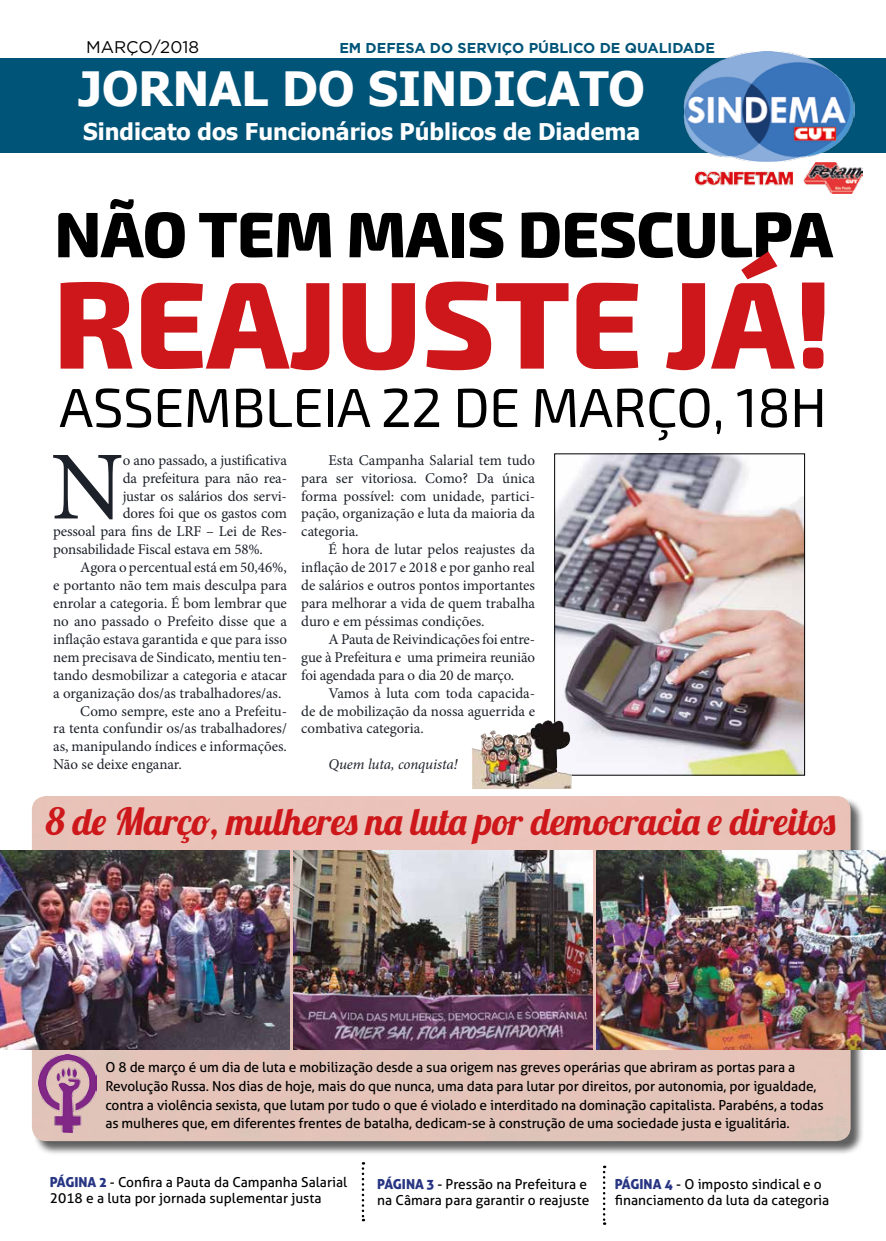
<style>
.page{position:relative;width:886px;height:1241px;background:#fff}
.page>*{position:absolute;margin:0;border:0;box-sizing:border-box;transform-origin:0 0}
.t1{font:800 123.75px "Exo 2";letter-spacing:-.005em;color:#cd171a}
.t2{font:97.62px "Minion Pro";color:#1d2129}
.t3{font:800 64.25px "Exo 2";letter-spacing:-.01em;color:#000}
.t4{font:55px "Exo 2";letter-spacing:-.01em;color:#000}
.t5{font:700 47.25px "Tahoma";color:#fff}
.t6{font:37.5px "Lobster 1.4";color:#cd171a}
.t7{font:700 23px "Tahoma";color:#fff}
.t8{font:16.88px "Gotham";color:#000}
.t9{font:14.88px/17.9px "Minion Pro";letter-spacing:-.005em;color:#1d2129;text-align:justify}
.t10{font:italic 14.88px "Minion Pro";letter-spacing:-.01em;color:#1d2129}
.t11{font:700 14.25px "Gotham";color:#005478}
.t12{font:13.75px/18.8px "Aller";letter-spacing:-.01em;color:#000}
.s1{font-family:"Aller Display";color:#283583}
</style>
<div class="page">
<img style="left:556px;top:455px;width:247px;height:318px">
<div style="left:554px;top:453px;width:251px;height:322px;border:1px solid #000"></div>
<img style="left:493px;top:720px;width:54px;height:24px">
<div style="left:33px;top:796px;width:832px;height:359px;background:#000;opacity:.63"></div>
<div style="left:32px;top:796px;width:818px;height:344px;background:#e5c3b9"></div>
<div style="left:0;top:57px;width:886px;height:95px;background:#005478"></div>
<img style="left:683px;top:51px;width:171px;height:110px">
<img style="left:694px;top:171px;width:100px;height:15px">
<img style="left:803px;top:163px;width:59px;height:30px">
<img style="left:0;top:850px;width:289px;height:199px">
<img style="left:294px;top:850px;width:298px;height:199px">
<img style="left:597px;top:850px;width:289px;height:199px">
<svg style="left:362px;top:1162px;width:2px;height:59px"></svg>
<svg style="left:603px;top:1165px;width:2px;height:59px"></svg>
<img style="left:39px;top:1054px;width:58px;height:78px">
<p class="t8" style="left:86px;top:36px;width:114px">MARÇO/2018</p>
<p class="t11" style="left:339px;top:38px;width:377px">EM DEFESA DO SERVIÇO PÚBLICO DE QUALIDADE</p>
<h3 class="t5" style="left:79px;top:56px;width:568px">JORNAL DO SINDICATO</h3>
<h3 class="t7" style="left:83px;top:115px;width:558px">Sindicato dos Funcionários Públicos de Diadema</h3>
<h3 class="t3" style="left:54px;top:184px;width:780px">NÃO TEM MAIS DESCULPA</h3>
<h1 class="t1" style="left:53px;top:228px;width:781px">REAJUSTE JÁ!</h1>
<h3 class="t4" style="left:59px;top:369px;width:769px">ASSEMBLEIA 22 DE MARÇO, 18H</h3>
<h2 class="t2" style="left:51px;top:422px;width:74px">N</h2>
<p class="t9" style="left:123px;top:451px;width:166px">o ano passado, a justificativa</p>
<p class="t9" style="left:301px;top:451px;width:235px;text-indent:27px">Esta Campanha Salarial tem tudo para ser vitoriosa. Como? Da única forma possível: com unidade, partici&shy;pação, organização e luta da maioria da categoria.</p>
<p class="t9" style="left:301px;top:540px;width:235px;text-indent:27px">É hora de lutar pelos reajustes da inflação de 2017 e 2018 e por ganho real de salários e outros pontos importantes para melhorar a vida de quem trabalha duro e em péssimas condições.</p>
<p class="t9" style="left:301px;top:630px;width:235px;text-indent:27px">A Pauta de Reivindicações foi entre&shy;gue à Prefeitura e uma primeira reunião foi agendada para o dia 20 de março.</p>
<p class="t9" style="left:301px;top:684px;width:235px;text-indent:27px">Vamos à luta com toda capacida&shy;de de mobilização da nossa aguerrida e combativa categoria.</p>
<p class="t10" style="left:328px;top:754px;width:131px">Quem luta, conquista!</p>
<h3 class="t6" style="left:46px;top:797px;width:791px">8 de Março, mulheres na luta por democracia e direitos</h3>
<p class="t9" style="left:123px;top:469px;width:166px">da prefeitura para não rea-</p>
<p class="t9" style="left:123px;top:487px;width:166px">justar os salários dos servi-</p>
<p class="t9" style="left:123px;top:504px;width:166px">dores foi que os gastos com</p>
<p class="t9" style="left:53px;top:522px;width:235px">pessoal para fins de LRF – Lei de Res-</p>
<p class="t9" style="left:53px;top:540px;width:211px">ponsabilidade Fiscal estava em 58%.</p>
<p class="t9" style="left:80px;top:558px;width:208px">Agora o percentual está em 50,46%,</p>
<p class="t9" style="left:53px;top:576px;width:235px">e portanto não tem mais desculpa para</p>
<p class="t9" style="left:53px;top:594px;width:235px">enrolar a categoria. É bom lembrar que</p>
<p class="t9" style="left:53px;top:612px;width:235px">no ano passado o Prefeito disse que a</p>
<p class="t9" style="left:53px;top:630px;width:235px">inflação estava garantida e que para isso</p>
<p class="t9" style="left:53px;top:648px;width:235px">nem precisava de Sindicato, mentiu ten-</p>
<p class="t9" style="left:53px;top:666px;width:235px">tando desmobilizar a categoria e atacar</p>
<p class="t9" style="left:53px;top:684px;width:230px">a organização dos/as trabalhadores/as.</p>
<p class="t9" style="left:80px;top:701px;width:208px">Como sempre, este ano a Prefeitu-</p>
<p class="t9" style="left:53px;top:719px;width:235px">ra tenta confundir os/as trabalhadores/</p>
<p class="t9" style="left:53px;top:737px;width:235px">as, manipulando índices e informações.</p>
<p class="t9" style="left:53px;top:755px;width:130px">Não se deixe enganar.</p>
<p class="t12" style="left:105px;top:1057px;width:720px">O 8 de março é um dia de luta e mobilização desde a sua origem nas greves operárias que abriram as portas para a Revolução Russa. Nos dias de hoje, mais do que nunca, uma data para lutar por direitos, por autonomia, por igualdade, contra a violência sexista, que lutam por tudo o que é violado e interditado na dominação capitalista. Parabéns, a todas as mulheres que, em diferentes frentes de batalha, dedicam-se à construção de uma sociedade justa e igualitária.</p>
<p class="t12" style="left:50px;top:1173px;width:299px;line-height:16.5px"><span class="s1">PÁGINA 2</span> - Confira a Pauta da Campanha Salarial<br>2018 e a luta por jornada suplementar justa</p>
<p class="t12" style="left:377px;top:1175px;width:214px;line-height:16.5px"><span class="s1">PÁGINA 3</span> - Pressão na Prefeitura e na Câmara para garantir o reajuste</p>
<p class="t12" style="left:615px;top:1175px;width:216px;line-height:16.5px"><span class="s1">PÁGINA 4</span> - O imposto sindical e o financiamento da luta da categoria</p>
</div>
